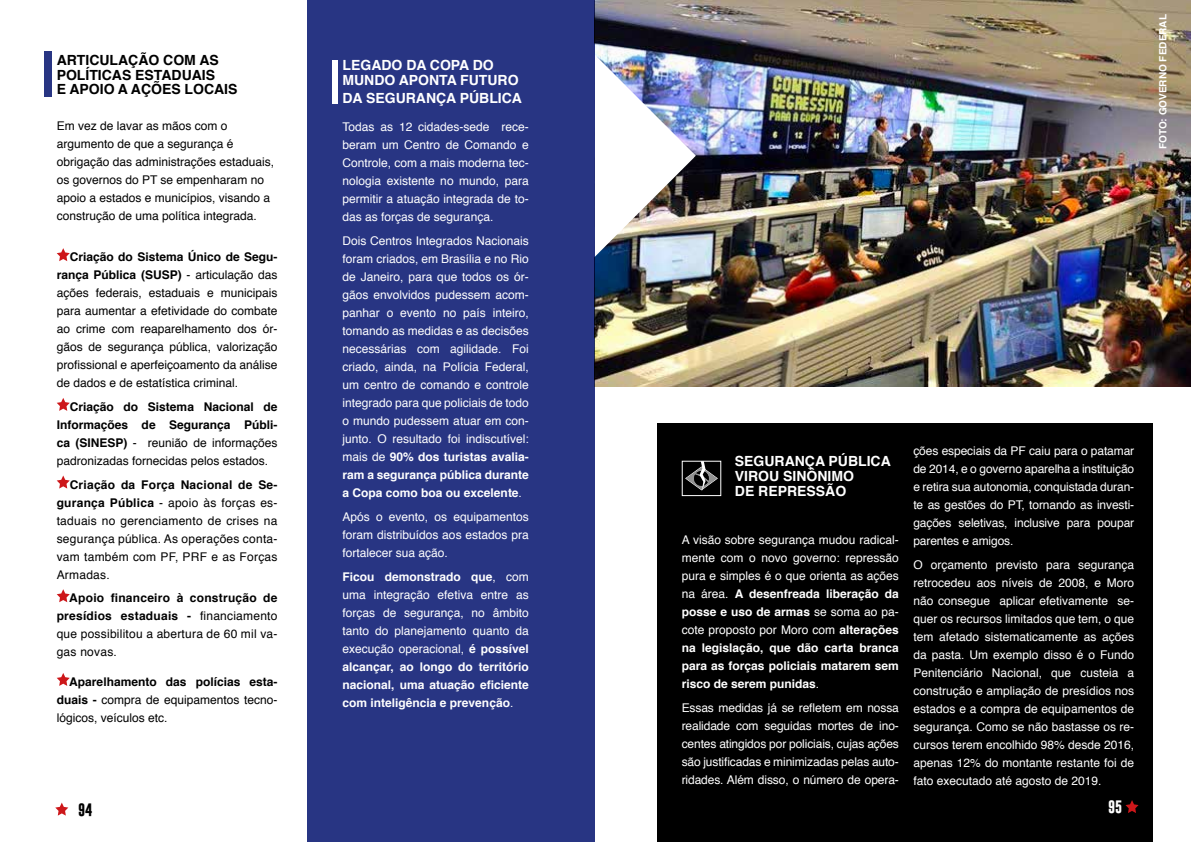
<style>
.page{position:relative;width:1191px;height:842px;background:#fff}
.page>*{position:absolute;margin:0;border:0;box-sizing:border-box;transform-origin:0 0}
.t1{font:700 14px/15px "Helvetica";color:#fff}
.t2{font:700 14px/14.5px "Helvetica";color:#000}
.t3{font:700 13px "Gobold";color:#000}
.t4{font:700 13px "Gobold";color:#fff}
.t5{font:12px/18px "Helvetica";color:#fff;text-align:justify}
.t6{font:12px/18px "Helvetica";color:#000;text-align:justify}
.t7{font:700 12px/18px "Helvetica";color:#fff;text-align:justify}
.t8{font:700 12px/18px "Helvetica";color:#000;text-align:justify}
.t9{font:700 10px "Helvetica";color:#fff}
.s1{font-weight:700}
.s2{font-weight:400}
</style>
<div class="page">
<div style="left:657px;top:423px;width:495px;height:419px;background:#000"></div>
<svg style="left:57px;top:248px;width:13px;height:13px"></svg>
<svg style="left:57px;top:398px;width:13px;height:13px"></svg>
<svg style="left:57px;top:475px;width:13px;height:14px"></svg>
<svg style="left:57px;top:589px;width:13px;height:13px"></svg>
<svg style="left:57px;top:673px;width:13px;height:13px"></svg>
<img style="left:594px;top:0;width:597px;height:386px">
<div style="left:44px;top:51px;width:8px;height:46px;background:#283583"></div>
<img style="left:594px;top:54px;width:102px;height:203px">
<svg style="left:681px;top:460px;width:41px;height:37px"></svg>
<div style="left:307px;top:0;width:287px;height:842px;background:#283583"></div>
<div style="left:332px;top:60px;width:6px;height:43px;background:#fff"></div>
<svg style="left:55px;top:802px;width:13px;height:14px"></svg>
<svg style="left:1125px;top:800px;width:13px;height:13px"></svg>
<p class="t2" style="left:57px;top:53px;width:182px">ARTICULAÇÃO COM AS<br>POLÍTICAS ESTADUAIS<br>E APOIO A AÇÕES LOCAIS</p>
<p class="t6" style="left:57px;top:117px;width:219px;text-align:left">Em vez de lavar as mãos com o argumento de que a segurança é obrigação das administrações estaduais, os governos do PT se empenharam no apoio a estados e municípios, visando a construção de uma política integrada.</p>
<p class="t6" style="left:57px;top:248px;width:222px;text-indent:13px"><span class="s1">Criação do Sistema Único de Segu&shy;rança Pública (SUSP)</span> - articulação das ações federais, estaduais e municipais para aumentar a efetividade do combate ao crime com reaparelhamento dos ór&shy;gãos de segurança pública, valorização profissional e aperfeiçoamento da análise de dados e de estatística criminal.</p>
<p class="t8" style="left:57px;top:398px;width:222px;text-indent:13px">Criação do Sistema Nacional de Informações de Segurança Públi&shy;ca (SINESP) <span class="s2">- reunião de informações padronizadas fornecidas pelos estados.</span></p>
<p class="t6" style="left:57px;top:476px;width:222px;text-indent:13px"><span class="s1">Criação da Força Nacional de Se&shy;gurança Pública</span> - apoio às forças es&shy;taduais no gerenciamento de crises na segurança pública. As operações conta&shy;vam também com PF, PRF e as Forças Armadas.</p>
<p class="t6" style="left:57px;top:589px;width:222px;text-indent:13px"><span class="s1">Apoio financeiro à construção de presídios estaduais -</span> financiamento que possibilitou a abertura de 60 mil va&shy;gas novas.</p>
<p class="t6" style="left:57px;top:673px;width:222px;text-indent:13px"><span class="s1">Aparelhamento das polícias esta&shy;duais -</span> compra de equipamentos tecno&shy;lógicos, veículos etc.</p>
<p class="t1" style="left:342px;top:58px;width:178px">LEGADO DA COPA DO<br>MUNDO APONTA FUTURO</p>
<p class="t1" style="left:342px;top:91px;width:181px">DA SEGURANÇA PÚBLICA</p>
<p class="t5" style="left:342px;top:118px;width:188px">Todas as 12 cidades-sede rece&shy;beram um Centro de Comando e Controle, com a mais moderna tec&shy;nologia existente no mundo, para permitir a atuação integrada de to&shy;das as forças de segurança.</p>
<p class="t5" style="left:342px;top:232px;width:188px">Dois Centros Integrados Nacionais foram criados, em Brasília e no Rio de Janeiro, para que todos os ór&shy;gãos envolvidos pudessem acom&shy;panhar o evento no país inteiro, tomando as medidas e as decisões necessárias com agilidade. Foi criado, ainda, na Polícia Federal, um centro de comando e controle integrado para que policiais de todo o mundo pudessem atuar em con&shy;junto. O resultado foi indiscutível: mais de <span class="s1">90% dos turistas avalia&shy;ram a segurança pública durante a Copa como boa ou excelente</span>.</p>
<p class="t5" style="left:342px;top:508px;width:188px">Após o evento, os equipamentos foram distribuídos aos estados pra fortalecer sua ação.</p>
<p class="t7" style="left:342px;top:568px;width:188px">Ficou demonstrado que<span class="s2">, com uma integração efetiva entre as forças de segurança, no âmbito tanto do planejamento quanto da execução operacional,</span> é possível alcançar, ao longo do território nacional, uma atuação eficiente com inteligência e prevenção<span class="s2">.</span></p>
<p class="t1" style="left:735px;top:454px;width:157px">SEGURANÇA PÚBLICA<br>VIROU SINÔNIMO<br>DE REPRESSÃO</p>
<p class="t5" style="left:681px;top:531px;width:219px">A visão sobre segurança mudou radical&shy;mente com o novo governo: repressão pura e simples é o que orienta as ações na área. <span class="s1">A desenfreada liberação da posse e uso de armas</span> se soma ao pa&shy;cote proposto por Moro com <span class="s1">alterações na legislação, que dão carta branca para as forças policiais matarem sem risco de serem punidas</span>.</p>
<p class="t5" style="left:681px;top:699px;width:219px">Essas medidas já se refletem em nossa realidade com seguidas mortes de ino&shy;centes atingidos por policiais, cujas ações são justificadas e minimizadas pelas auto&shy;ridades. Além disso, o número de opera-</p>
<p class="t5" style="left:913px;top:442px;width:222px">ções especiais da PF caiu para o patamar de 2014, e o governo aparelha a instituição e retira sua autonomia, conquistada duran&shy;te as gestões do PT, tornando as investi&shy;gações seletivas, inclusive para poupar parentes e amigos.</p>
<p class="t5" style="left:913px;top:556px;width:222px">O orçamento previsto para segurança retrocedeu aos níveis de 2008, e Moro não consegue aplicar efetivamente se&shy;quer os recursos limitados que tem, o que tem afetado sistematicamente as ações da pasta. Um exemplo disso é o Fundo Penitenciário Nacional, que custeia a construção e ampliação de presídios nos estados e a compra de equipamentos de segurança. Como se não bastasse os re&shy;cursos terem encolhido 98% desde 2016, apenas 12% do montante restante foi de fato executado até agosto de 2019.</p>
<p class="t3" style="left:78px;top:801px;width:16px">94</p>
<p class="t4" style="left:1108px;top:799px;width:16px">95</p>
<p class="t9" style="left:1154px;top:149px;width:136px;rotate:-90deg">FOTO: GOVERNO FEDERAL</p>
</div>
